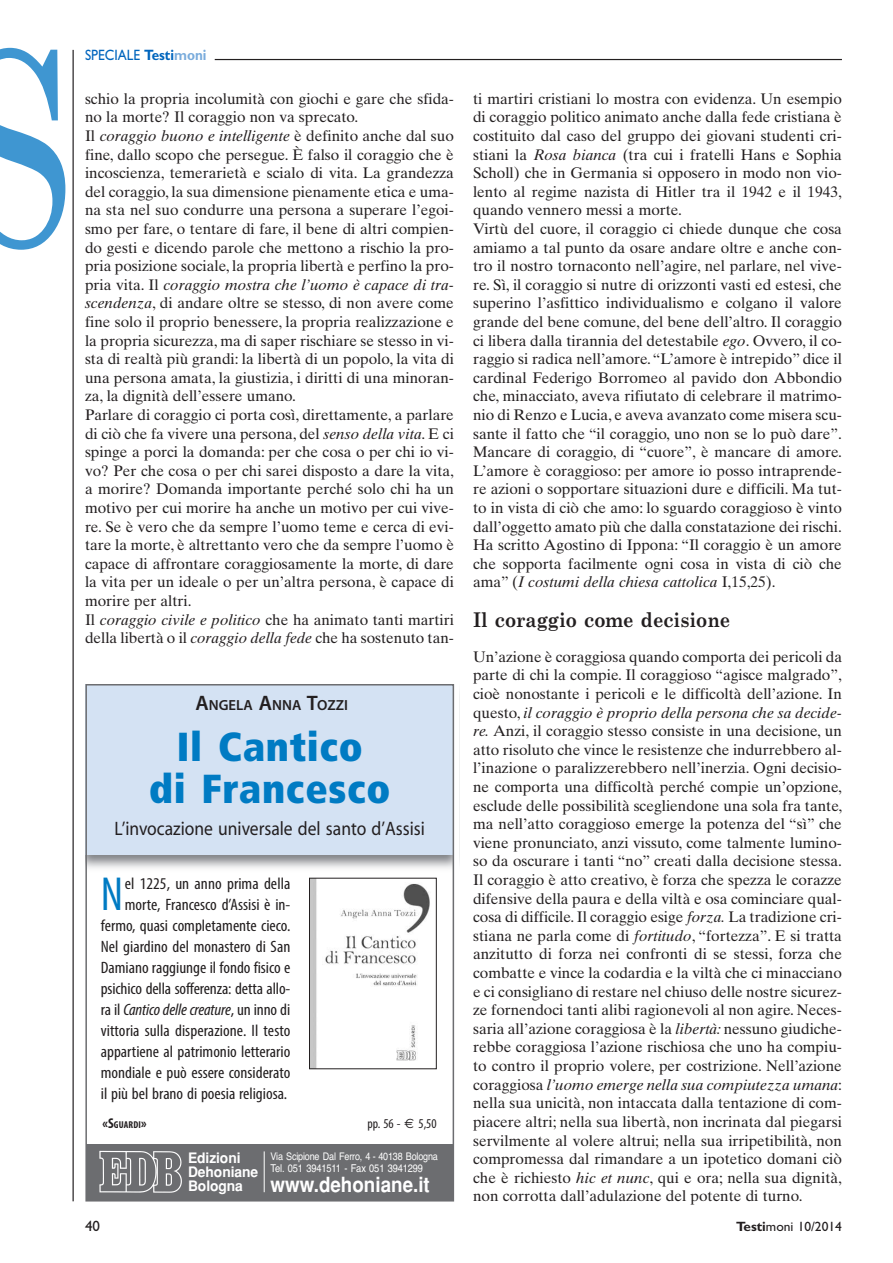
<style>
.page{position:relative;width:893px;height:1263px;background:#fff}
.page>*{position:absolute;margin:0;border:0;box-sizing:border-box;transform-origin:0 0}
.t1{font:condensed 48px "Myriad Pro";color:#007bc3}
.t2{font:900 condensed 40.5px/42px "Frutiger";letter-spacing:.015em;color:#007bc3;text-align:center}
.t3{font:700 20.85px "Helvetica";color:#fff;scale:.9 1}
.t4{font:700 20.25px "Century Schoolbook";color:#231f20;scale:.9 1}
.t5{font:19.5px "Myriad";color:#231f20;scale:.9 1}
.t6{font:condensed 16.5px/21px "Myriad Pro";color:#231f20;text-align:right;scale:1.05 1}
.t7{font:15.3px/18.6px "Times Ten";color:#231f20}
.t8{font:15px "Gill Sans";color:#0065bd;scale:.9 1}
.t9{font:15px "Gill Sans";color:#231f20}
.t10{font:600 14.7px "Myriad Pro";color:#231f20}
.t11{font:700 14.4px/14.2px "Helvetica";letter-spacing:-.005em;color:#fff;scale:.96 1}
.t12{font:13.5px "Gill Sans";color:#231f20}
.t13{font:condensed 13.5px "Myriad Pro";color:#231f20}
.t14{font:10.8px "Helvetica";letter-spacing:-.015em;color:#fff;scale:.86 1}
.t15{font:10.5px "Helvetica";letter-spacing:-.02em;color:#fff;scale:.86 1}
.t16{font:700 condensed 10.05px "Myriad Pro";letter-spacing:.02em;color:#231f20}
.s1{font-weight:700}
.s2{font-weight:700;color:#7aacdc}
.s3{font-style:italic}
.s4{font-size:21px}
.s5{font-size:14.25px}
.s6{font-family:"Euro Sans";font-stretch:normal}
</style>
<div class="page">
<hr style="left:215px;top:59px;width:627px;height:1px;background:#231f20">
<hr style="left:73px;top:50px;width:1px;height:1151px;background:#231f20">
<svg style="left:0;top:48px;width:65px;height:202px"></svg>
<div style="left:85px;top:684px;width:369px;height:170px;background:#d4e2f3"></div>
<img style="left:311px;top:880px;width:119px;height:187px">
<div style="left:309px;top:878px;width:128px;height:191px;border:1px solid #231f20"></div>
<div style="left:86px;top:1144px;width:367px;height:57px;background:#6c6d70"></div>
<hr style="left:264px;top:1151px;width:1px;height:41px;background:#fff">
<img style="left:99px;top:1150px;width:83px;height:43px">
<div style="left:85px;top:684px;width:369px;height:517px;border:2px solid #6c6d70"></div>
<p class="t8" style="left:85px;top:50px;width:137px">SPECIALE <span class="s1">Testi</span><span class="s2">moni</span></p>
<p class="t7" style="left:85px;top:91px;width:370px">schio la propria incolumità con giochi e gare che sfida&shy;no la morte? Il coraggio non va sprecato.<br>Il <span class="s3">coraggio buono e intelligente</span> è definito anche dal suo fine, dallo scopo che persegue. È falso il coraggio che è incoscienza, temerarietà e scialo di vita. La grandezza del coraggio, la sua dimensione pienamente etica e uma&shy;na sta nel suo condurre una persona a superare l’egoi&shy;smo per fare, o tentare di fare, il bene di altri compien&shy;do gesti e dicendo parole che mettono a rischio la pro&shy;pria posizione sociale, la propria libertà e perfino la pro&shy;pria vita. Il <span class="s3">coraggio mostra che l’uomo è capace di tra&shy;scendenza</span>, di andare oltre se stesso, di non avere come fine solo il proprio benessere, la propria realizzazione e la propria sicurezza, ma di saper rischiare se stesso in vi&shy;sta di realtà più grandi: la libertà di un popolo, la vita di una persona amata, la giustizia, i diritti di una minoran&shy;za, la dignità dell’essere umano.<br>Parlare di coraggio ci porta così, direttamente, a parlare di ciò che fa vivere una persona, del <span class="s3">senso della vita</span>. E ci spinge a porci la domanda: per che cosa o per chi io vi&shy;vo? Per che cosa o per chi sarei disposto a dare la vita, a morire? Domanda importante perché solo chi ha un motivo per cui morire ha anche un motivo per cui vive&shy;re. Se è vero che da sempre l’uomo teme e cerca di evi&shy;tare la morte, è altrettanto vero che da sempre l’uomo è capace di affrontare coraggiosamente la morte, di dare la vita per un ideale o per un’altra persona, è capace di morire per altri.<br>Il <span class="s3">coraggio civile e politico</span> che ha animato tanti martiri della libertà o il <span class="s3">coraggio della fede</span> che ha sostenuto tan-</p>
<p class="t7" style="left:473px;top:91px;width:370px">ti martiri cristiani lo mostra con evidenza. Un esempio di coraggio politico animato anche dalla fede cristiana è costituito dal caso del gruppo dei giovani studenti cri&shy;stiani la <span class="s3">Rosa bianca</span> (tra cui i fratelli Hans e Sophia Scholl) che in Germania si opposero in modo non vio&shy;lento al regime nazista di Hitler tra il 1942 e il 1943, quando vennero messi a morte.<br>Virtù del cuore, il coraggio ci chiede dunque che cosa amiamo a tal punto da osare andare oltre e anche con&shy;tro il nostro tornaconto nell’agire, nel parlare, nel vive&shy;re. Sì, il coraggio si nutre di orizzonti vasti ed estesi, che superino l’asfittico individualismo e colgano il valore grande del bene comune, del bene dell’altro. Il coraggio ci libera dalla tirannia del detestabile <span class="s3">ego</span>. Ovvero, il co&shy;raggio si radica nell’amore. “L’amore è intrepido” dice il cardinal Federigo Borromeo al pavido don Abbondio che, minacciato, aveva rifiutato di celebrare il matrimo&shy;nio di Renzo e Lucia, e aveva avanzato come misera scu&shy;sante il fatto che “il coraggio, uno non se lo può dare”.<br>Mancare di coraggio, di “cuore”, è mancare di amore.<br>L’amore è coraggioso: per amore io posso intraprende&shy;re azioni o sopportare situazioni dure e difficili. Ma tut&shy;to in vista di ciò che amo: lo sguardo coraggioso è vinto dall’oggetto amato più che dalla constatazione dei rischi.<br>Ha scritto Agostino di Ippona: “Il coraggio è un amore che sopporta facilmente ogni cosa in vista di ciò che ama” (<span class="s3">I costumi della chiesa cattolica</span> I,15,25).</p>
<h3 class="t4" style="left:473px;top:612px;width:287px">Il coraggio come decisione</h3>
<p class="t7" style="left:473px;top:649px;width:371px;text-align:justify">Un’azione è coraggiosa quando comporta dei pericoli da parte di chi la compie. Il coraggioso “agisce malgrado”, cioè nonostante i pericoli e le difficoltà dell’azione. In questo, <span class="s3">il coraggio è proprio della persona che sa decide&shy;re.</span> Anzi, il coraggio stesso consiste in una decisione, un atto risoluto che vince le resistenze che indurrebbero al&shy;l’inazione o paralizzerebbero nell’inerzia. Ogni decisio&shy;ne comporta una difficoltà perché compie un’opzione, esclude delle possibilità scegliendone una sola fra tante, ma nell’atto coraggioso emerge la potenza del “sì” che viene pronunciato, anzi vissuto, come talmente lumino&shy;so da oscurare i tanti “no” creati dalla decisione stessa.<br>Il coraggio è atto creativo, è forza che spezza le corazze difensive della paura e della viltà e osa cominciare qual&shy;cosa di difficile. Il coraggio esige <span class="s3">forza.</span> La tradizione cri&shy;stiana ne parla come di <span class="s3">fortitudo</span>, “fortezza”. E si tratta anzitutto di forza nei confronti di se stessi, forza che combatte e vince la codardia e la viltà che ci minacciano e ci consigliano di restare nel chiuso delle nostre sicurez&shy;ze fornendoci tanti alibi ragionevoli al non agire. Neces&shy;saria all’azione coraggiosa è la <span class="s3">libertà:</span> nessuno giudiche&shy;rebbe coraggiosa l’azione rischiosa che uno ha compiu&shy;to contro il proprio volere, per costrizione. Nell’azione coraggiosa <span class="s3">l’uomo emerge nella sua compiutezza umana</span>: nella sua unicità, non intaccata dalla tentazione di com&shy;piacere altri; nella sua libertà, non incrinata dal piegarsi servilmente al volere altrui; nella sua irripetibilità, non compromessa dal rimandare a un ipotetico domani ciò che è richiesto <span class="s3">hic et nunc</span>, qui e ora; nella sua dignità, non corrotta dall’adulazione del potente di turno.</p>
<p class="t10" style="left:195px;top:696px;width:154px"><span class="s4">A</span>NGELA <span class="s4">A</span>NNA <span class="s4">T</span>OZZI</p>
<h2 class="t2" style="left:149px;top:729px;width:243px">Il Cantico<br>di Francesco</h2>
<p class="t5" style="left:115px;top:821px;width:346px">L’invocazione universale del santo d’Assisi</p>
<p class="t6" style="left:101px;top:875px;width:182px">el 1225, un anno prima della morte, Francesco d’Assisi è in&shy;fermo, quasi completamente cieco.<br>Nel giardino del monastero di San Damiano raggiunge il fondo fisico e psichico della sofferenza: detta allo&shy;ra il <span class="s3">Cantico delle creature</span>, un inno di vittoria sulla disperazione. Il testo appartiene al patrimonio letterario mondiale e può essere considerato il più bel brano di poesia religiosa.</p>
<h1 class="t1" style="left:101px;top:877px;width:24px">N</h1>
<p class="t16" style="left:102px;top:1119px;width:46px"><span class="s5">«S</span>GUARDI<span class="s5">»</span></p>
<p class="t13" style="left:368px;top:1118px;width:71px">pp. 56 - <span class="s6">€</span> 5,50</p>
<p class="t15" style="left:271px;top:1152px;width:196px">Via Scipione Dal Ferro, 4 - 40138 Bologna</p>
<p class="t14" style="left:271px;top:1164px;width:179px">Tel. 051 3941511 - Fax 051 3941299</p>
<p class="t11" style="left:188px;top:1152px;width:75px">Edizioni<br>Dehoniane<br>Bologna</p>
<h3 class="t3" style="left:271px;top:1177px;width:178px">www.dehoniane.it</h3>
<p class="t9" style="left:85px;top:1221px;width:16px">40</p>
<p class="t12" style="left:736px;top:1222px;width:107px"><span class="s1">Testi</span>moni 10/2014</p>
</div>
